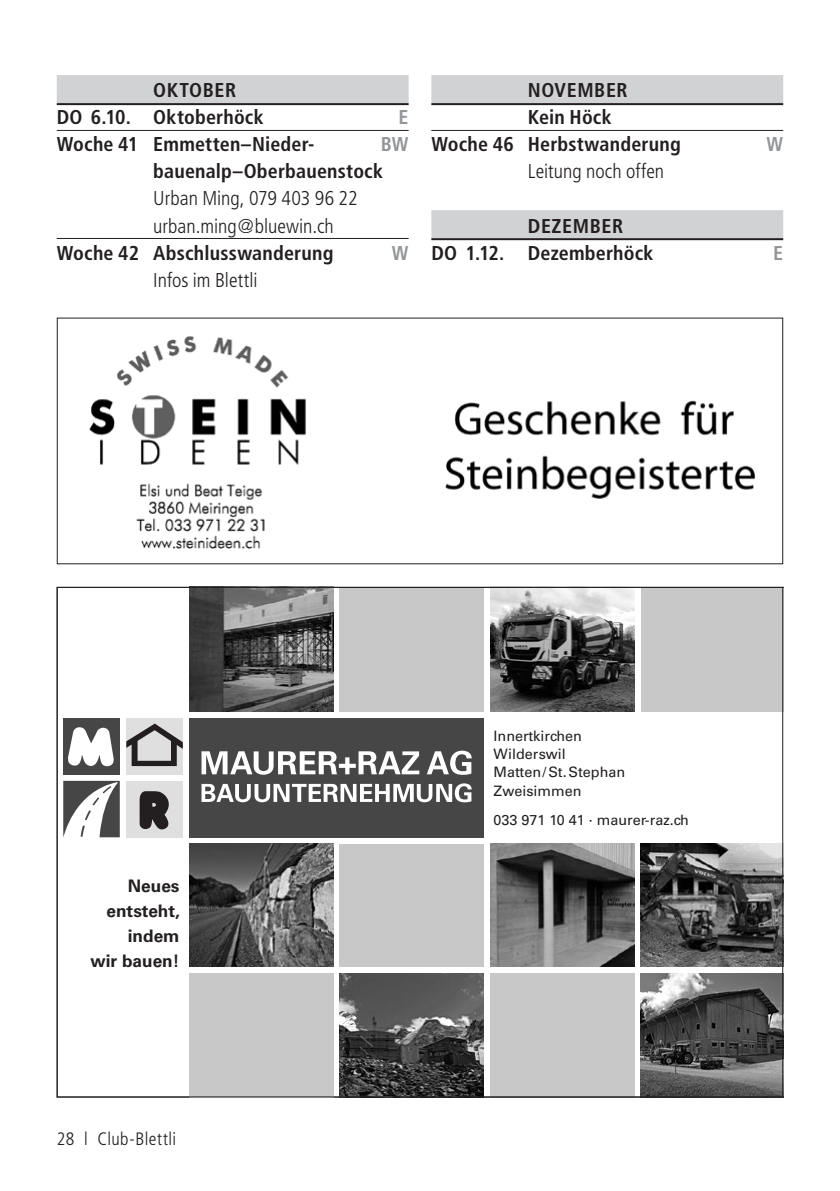
<style>
.page{position:relative;width:840px;height:1191px;background:#fff}
.page>*{position:absolute;margin:0;border:0;box-sizing:border-box;transform-origin:0 0}
.t1{font:700 condensed 20px/27px "Frutiger";letter-spacing:.01em;color:#231f20}
.t2{font:300 condensed 20px/27px "Frutiger";color:#231f20}
.t3{font:700 condensed 20px "Frutiger";letter-spacing:.03em;color:#231f20}
.t4{font:700 condensed 20px "Frutiger";color:#939598}
.t5{font:300 condensed 18px "Frutiger";letter-spacing:.025em;color:#231f20}
.t6{font:700 17.2px/24.8px "Univers LT Std";color:#231f20;text-align:right}
.t7{font:14.4px/18.2px "Univers LT Std";color:#231f20}
</style>
<div class="page">
<div style="left:57px;top:75px;width:351px;height:28px;background:#d1d2d4"></div>
<hr style="left:57px;top:103px;width:351px;height:2px;background:#231f20">
<hr style="left:57px;top:130px;width:351px;height:1px;background:#231f20">
<hr style="left:57px;top:238px;width:351px;height:1px;background:#231f20">
<div style="left:431px;top:75px;width:351px;height:28px;background:#d1d2d4"></div>
<hr style="left:431px;top:103px;width:351px;height:2px;background:#231f20">
<hr style="left:431px;top:130px;width:351px;height:1px;background:#231f20">
<div style="left:431px;top:210px;width:351px;height:28px;background:#d1d2d4"></div>
<hr style="left:431px;top:238px;width:351px;height:2px;background:#231f20">
<svg style="left:63px;top:589px;width:717px;height:506px"></svg>
<div style="left:189px;top:973px;width:144px;height:124px;background:#c8c8c8"></div>
<img style="left:89px;top:336px;width:666px;height:213px">
<p class="t1" style="left:57px;top:77px;width:208px;text-indent:96px">OKTOBER<br>DO 6.10. Oktoberhöck</p>
<p class="t4" style="left:398px;top:106px;width:11px">E</p>
<p class="t1" style="left:57px;top:131px;width:259px">Woche 41 Emmetten–Nieder-</p>
<p class="t4" style="left:380px;top:133px;width:29px">BW</p>
<p class="t1" style="left:153px;top:158px;width:231px">bauenalp–Oberbauenstock</p>
<p class="t2" style="left:153px;top:185px;width:206px">Urban Ming, 079 403 96 22 urban.ming@bluewin.ch</p>
<p class="t1" style="left:57px;top:239px;width:278px">Woche 42 Abschlusswanderung</p>
<p class="t4" style="left:392px;top:241px;width:18px">W</p>
<p class="t2" style="left:153px;top:266px;width:106px">Infos im Blettli</p>
<p class="t3" style="left:527px;top:79px;width:101px">NOVEMBER</p>
<p class="t1" style="left:527px;top:104px;width:85px">Kein Höck</p>
<p class="t1" style="left:431px;top:131px;width:251px">Woche 46 Herbstwanderung</p>
<p class="t4" style="left:766px;top:133px;width:18px">W</p>
<p class="t2" style="left:527px;top:158px;width:138px">Leitung noch offen</p>
<p class="t1" style="left:431px;top:212px;width:224px;text-indent:96px">DEZEMBER<br>DO 1.12. Dezemberhöck</p>
<p class="t4" style="left:772px;top:241px;width:11px">E</p>
<p class="t6" style="left:90px;top:873px;width:91px">Neues entsteht, indem<br>wir bauen!</p>
<p class="t5" style="left:57px;top:1128px;width:121px">28 l Club-Blettli</p>
<p class="t7" style="left:493px;top:727px;width:133px">Innertkirchen<br>Wilderswil<br>Matten/ St.Stephan<br>Zweisimmen</p>
<p class="t7" style="left:493px;top:810px;width:197px">033 971 10 41 · maurer-raz.ch</p>
</div>
